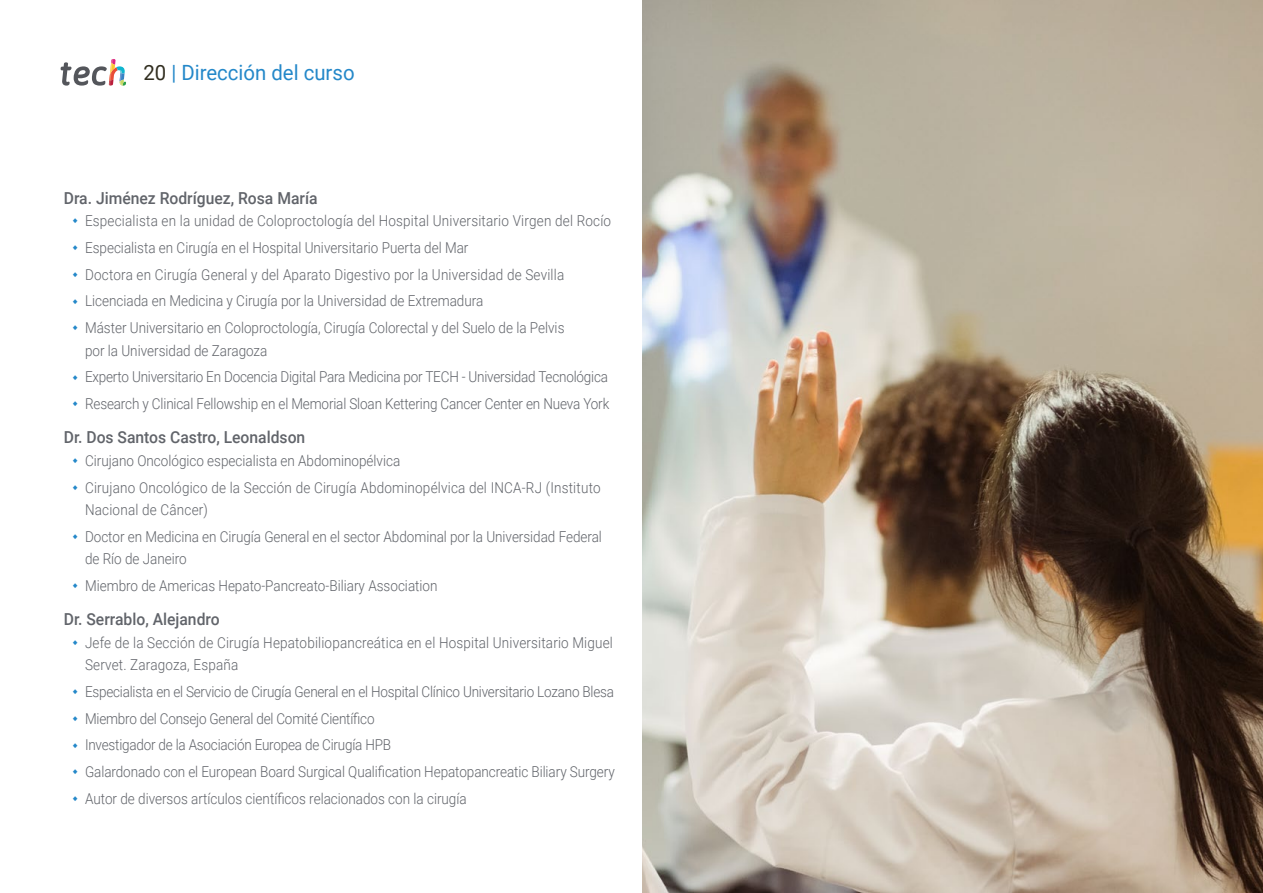
<style>
.page{position:relative;width:1263px;height:893px;background:#fff}
.page>*{position:absolute;margin:0;border:0;box-sizing:border-box;transform-origin:0 0}
.t1{font:21px "Roboto";color:#2488c9}
.t2{font:500 16.5px "Roboto";color:#61646a;scale:.95 1}
.t3{font:300 15px/26.7px "Roboto";color:#61646a;scale:.9 1}
.s1{color:#312e20}
</style>
<div class="page">
<img style="left:642px;top:0;width:621px;height:893px">
<svg style="left:61px;top:59px;width:65px;height:27px"></svg>
<h1 class="t1" style="left:144px;top:57px;width:213px"><span class="s1">20</span> | Dirección del curso</h1>
<p class="t2" style="left:64px;top:186px;width:269px">Dra. Jiménez Rodríguez, Rosa María</p>
<p class="t3" style="left:85px;top:207px;width:586px">Especialista en la unidad de Coloproctología del Hospital Universitario Virgen del Rocío Especialista en Cirugía en el Hospital Universitario Puerta del Mar<br>Doctora en Cirugía General y del Aparato Digestivo por la Universidad de Sevilla Licenciada en Medicina y Cirugía por la Universidad de Extremadura<br>Máster Universitario en Coloproctología, Cirugía Colorectal y del Suelo de la Pelvis</p>
<p class="t3" style="left:85px;top:336px;width:584px">por la Universidad de Zaragoza<br>Experto Universitario En Docencia Digital Para Medicina por TECH - Universidad Tecnológica<br>Research y Clinical Fellowship en el Memorial Sloan Kettering Cancer Center en Nueva York</p>
<p class="t2" style="left:64px;top:426px;width:256px">Dr. Dos Santos Castro, Leonaldson</p>
<p class="t3" style="left:85px;top:446px;width:574px">Cirujano Oncológico especialista en Abdominopélvica<br>Cirujano Oncológico de la Sección de Cirugía Abdominopélvica del INCA-RJ (Instituto</p>
<p class="t3" style="left:85px;top:496px;width:576px">Nacional de Câncer)<br>Doctor en Medicina en Cirugía General en el sector Abdominal por la Universidad Federal</p>
<p class="t3" style="left:85px;top:545px;width:393px">de Río de Janeiro<br>Miembro de Americas Hepato-Pancreato-Biliary Association</p>
<p class="t2" style="left:64px;top:608px;width:166px">Dr. Serrablo, Alejandro</p>
<p class="t3" style="left:85px;top:630px;width:588px;line-height:22.5px">Jefe de la Sección de Cirugía Hepatobiliopancreática en el Hospital Universitario Miguel<br>Servet. Zaragoza, España</p>
<p class="t3" style="left:85px;top:678px;width:590px">Especialista en el Servicio de Cirugía General en el Hospital Clínico Universitario Lozano Blesa Miembro del Consejo General del Comité Científico<br>Investigador de la Asociación Europea de Cirugía HPB<br>Galardonado con el European Board Surgical Qualification Hepatopancreatic Biliary Surgery Autor de diversos artículos científicos relacionados con la cirugía</p>
</div>
